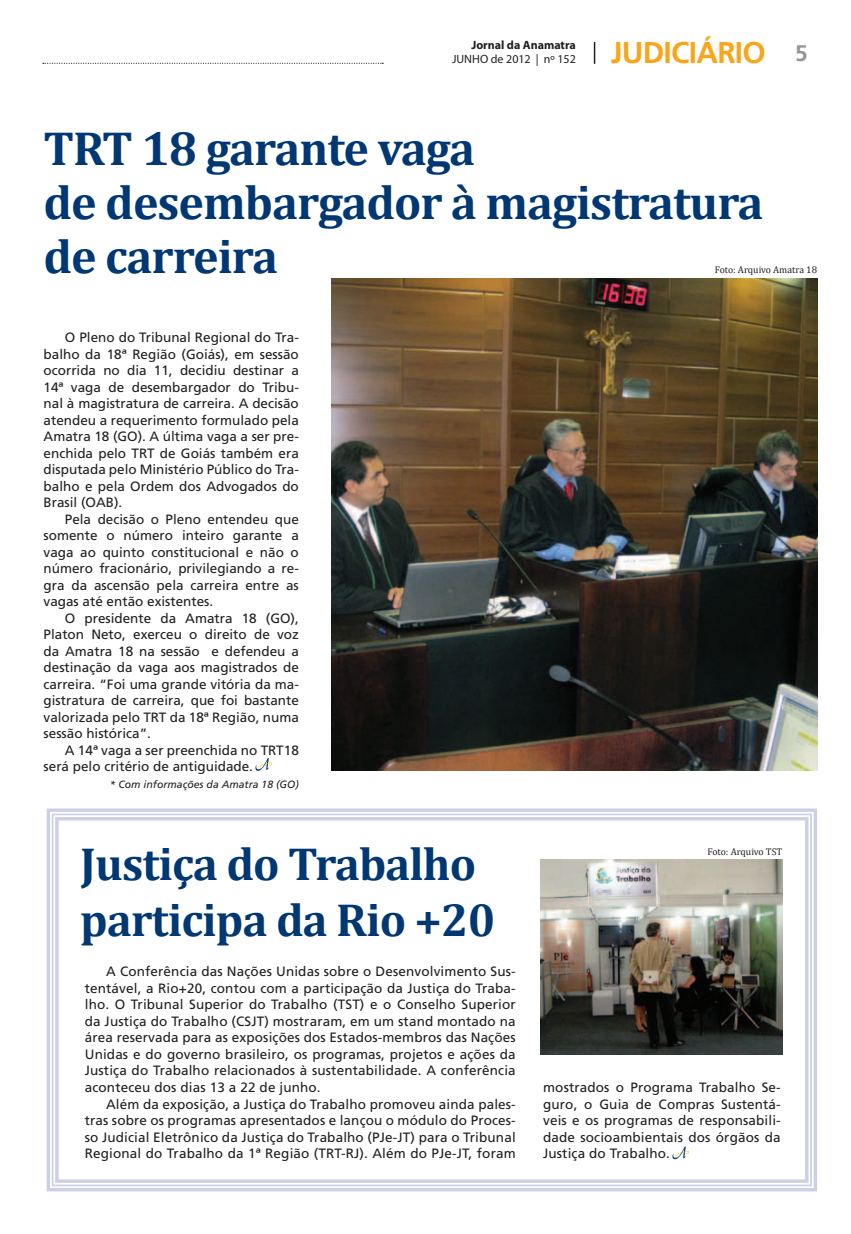
<style>
.page{position:relative;width:851px;height:1234px;background:#fff}
.page>*{position:absolute;margin:0;border:0;box-sizing:border-box;transform-origin:0 0}
.t1{font:700 48px/54px "Cambria";letter-spacing:-.02em;color:#013874}
.t2{font:700 46.5px/55.8px "Cambria";letter-spacing:-.02em;color:#013874}
.t3{font:700 30px "Frutiger";letter-spacing:-.025em;color:#f9a51b}
.t4{font:13.5px/16.5px "Frutiger";color:#231f20;text-align:justify}
.t5{font:12px "Myriad Pro";color:#231f20}
.t6{font:700 12px "Myriad Pro";color:#231f20}
.t7{font:italic 10.5px "Frutiger";color:#231f20}
.t8{font:9.75px "Cambria";color:#231f20}
.s1{font-size:22.5px;color:#939598}
</style>
<div class="page">
<svg style="left:43px;top:63px;width:340px;height:1px"></svg>
<hr style="left:593px;top:42px;width:2px;height:22px;background:#231f20">
<img style="left:331px;top:278px;width:486px;height:492px">
<svg style="left:46px;top:808px;width:771px;height:384px"></svg>
<div style="left:52px;top:813px;width:759px;height:372px;border:2px solid #cbd1e5"></div>
<div style="left:55px;top:816px;width:753px;height:366px;border:3px solid #cbd1e5"></div>
<svg style="left:255px;top:758px;width:17px;height:12px"></svg>
<p class="t6" style="left:471px;top:37px;width:106px">Jornal da Anamatra</p>
<p class="t5" style="left:452px;top:52px;width:125px">JUNHO de 2012 | nº 152</p>
<h3 class="t3" style="left:610px;top:35px;width:198px">JUDICIÁRIO <span class="s1">5</span></h3>
<h1 class="t1" style="left:43px;top:120px;width:721px">TRT 18 garante vaga<br>de desembargador à magistratura de carreira</h1>
<p class="t8" style="left:714px;top:264px;width:104px">Foto: Arquivo Amatra 18</p>
<p class="t4" style="left:44px;top:329px;width:257px;text-indent:21px">O Pleno do Tribunal Regional do Tra&shy;balho da 18ª Região (Goiás), em sessão ocorrida no dia 11, decidiu destinar a 14ª vaga de desembargador do Tribu&shy;nal à magistratura de carreira. A decisão atendeu a requerimento formulado pela Amatra 18 (GO). A última vaga a ser pre&shy;enchida pelo TRT de Goiás também era disputada pelo Ministério Público do Tra&shy;balho e pela Ordem dos Advogados do Brasil (OAB).</p>
<p class="t4" style="left:44px;top:510px;width:257px;text-indent:21px">Pela decisão o Pleno entendeu que somente o número inteiro garante a vaga ao quinto constitucional e não o número fracionário, privilegiando a re&shy;gra da ascensão pela carreira entre as vagas até então existentes.</p>
<p class="t4" style="left:44px;top:609px;width:257px;text-indent:21px">O presidente da Amatra 18 (GO), Platon Neto, exerceu o direito de voz da Amatra 18 na sessão e defendeu a destinação da vaga aos magistrados de carreira. “Foi uma grande vitória da ma&shy;gistratura de carreira, que foi bastante valorizada pelo TRT da 18ª Região, numa sessão histórica”.</p>
<p class="t4" style="left:44px;top:741px;width:257px;text-indent:21px">A 14ª vaga a ser preenchida no TRT18 será pelo critério de antiguidade.</p>
<p class="t7" style="left:110px;top:778px;width:191px">* Com informações da Amatra 18 (GO)</p>
<h2 class="t2" style="left:80px;top:834px;width:416px">Justiça do Trabalho participa da Rio +20</h2>
<p class="t4" style="left:85px;top:963px;width:432px;text-indent:21px">A Conferência das Nações Unidas sobre o Desenvolvimento Sus&shy;tentável, a Rio+20, contou com a participação da Justiça do Traba&shy;lho. O Tribunal Superior do Trabalho (TST) e o Conselho Superior da Justiça do Trabalho (CSJT) mostraram, em um stand montado na área reservada para as exposições dos Estados-membros das Nações Unidas e do governo brasileiro, os programas, projetos e ações da Justiça do Trabalho relacionados à sustentabilidade. A conferência aconteceu dos dias 13 a 22 de junho.</p>
<p class="t4" style="left:85px;top:1095px;width:432px;text-indent:21px">Além da exposição, a Justiça do Trabalho promoveu ainda pales&shy;tras sobre os programas apresentados e lançou o módulo do Proces&shy;so Judicial Eletrônico da Justiça do Trabalho (PJe-JT) para o Tribunal Regional do Trabalho da 1ª Região (TRT-RJ). Além do PJe-JT, foram</p>
<p class="t8" style="left:707px;top:845px;width:76px">Foto: Arquivo TST</p>
<p class="t4" style="left:543px;top:1079px;width:239px">mostrados o Programa Trabalho Se&shy;guro, o Guia de Compras Sustentá&shy;veis e os programas de responsabili&shy;dade socioambientais dos órgãos da Justiça do Trabalho.</p>
</div>
